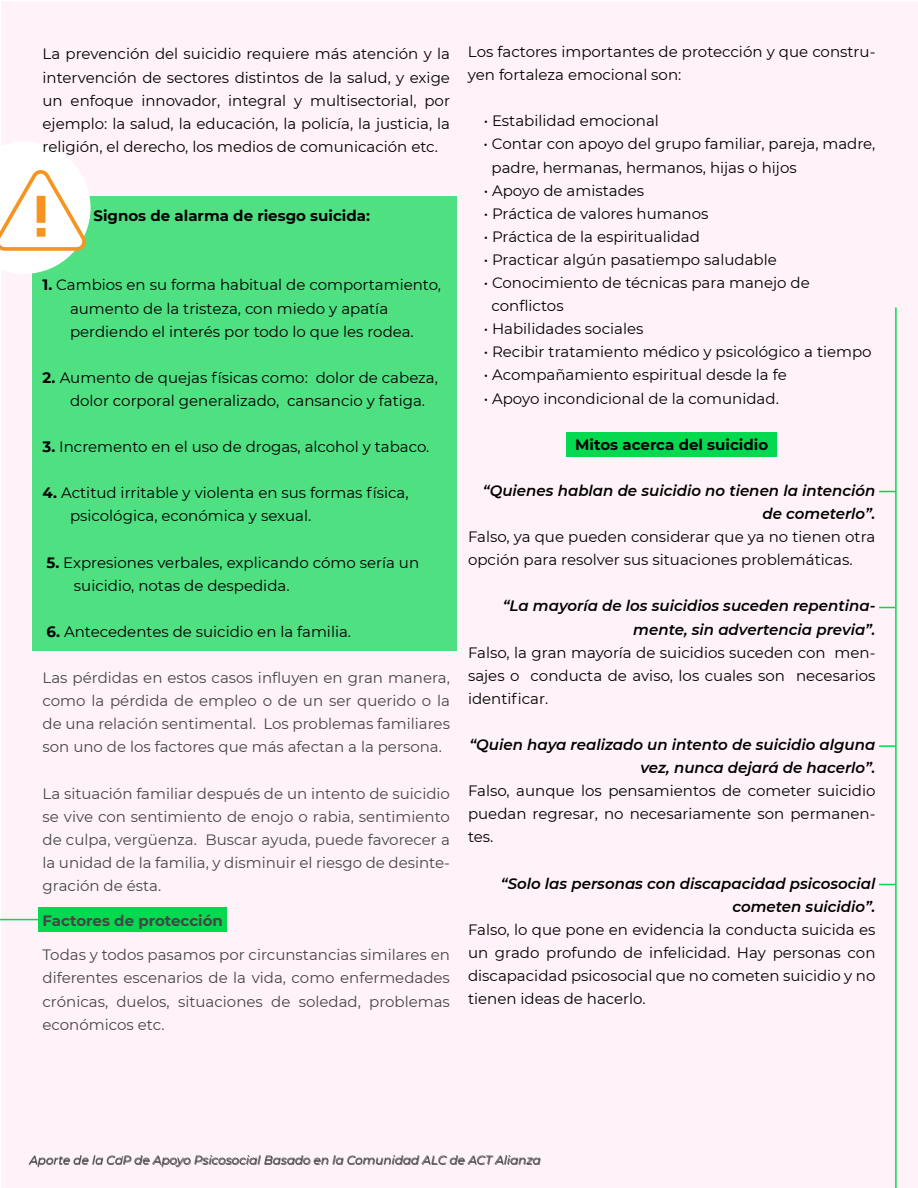
<style>
.page{position:relative;width:918px;height:1188px;background:#fff}
.page>*{position:absolute;margin:0;border:0;box-sizing:border-box;transform-origin:0 0}
.t1{font:15px/23.1px "Montserrat";color:#000}
.t2{font:15px/23.1px "Montserrat";color:#464547;text-align:justify}
.t3{font:italic 600 15px/23.1px "Montserrat";color:#000;text-align:right}
.t4{font:700 15px "Montserrat";color:#000}
.t5{font:700 15px "Montserrat";color:#464547}
.t6{font:italic 12px "Montserrat";color:#464547}
.s1{font-weight:700}
</style>
<div class="page">
<div style="left:2px;top:2px;width:916px;height:1186px;background:#fff3f9"></div>
<div style="left:39px;top:907px;width:188px;height:24px;background:#04d94f"></div>
<div style="left:32px;top:196px;width:424px;height:455px;background:#4fe082"></div>
<div style="left:566px;top:432px;width:211px;height:25px;background:#04d94f"></div>
<hr style="left:895px;top:307px;width:2px;height:881px;background:#04d94f">
<svg style="left:0;top:142px;width:91px;height:132px"></svg>
<hr style="left:0;top:919px;width:40px;height:1px;background:#04d94f">
<svg style="left:879px;top:491px;width:16px;height:1px"></svg>
<svg style="left:879px;top:607px;width:16px;height:1px"></svg>
<svg style="left:879px;top:745px;width:17px;height:2px"></svg>
<svg style="left:879px;top:884px;width:16px;height:1px"></svg>
<p class="t1" style="left:43px;top:42px;width:409px;text-align:justify">La prevención del suicidio requiere más atención y la intervención de sectores distintos de la salud, y exige un enfoque innovador, integral y multisectorial, por ejemplo: la salud, la educación, la policía, la justicia, la religión, el derecho, los medios de comunicación etc.</p>
<p class="t4" style="left:93px;top:205px;width:278px">Signos de alarma de riesgo suicida:</p>
<p class="t1" style="left:70px;top:273px;width:373px;text-indent:-28px"><span class="s1">1.</span> Cambios en su forma habitual de comportamiento, aumento de la tristeza, con miedo y apatía perdiendo el interés por todo lo que les rodea.</p>
<p class="t1" style="left:70px;top:365px;width:369px;text-indent:-28px"><span class="s1">2.</span> Aumento de quejas físicas como: dolor de cabeza, dolor corporal generalizado, cansancio y fatiga.</p>
<p class="t1" style="left:43px;top:435px;width:388px"><span class="s1">3.</span> Incremento en el uso de drogas, alcohol y tabaco.</p>
<p class="t1" style="left:70px;top:481px;width:340px;text-indent:-28px"><span class="s1">4.</span> Actitud irritable y violenta en sus formas física, psicológica, económica y sexual.</p>
<p class="t1" style="left:74px;top:550px;width:347px;text-indent:-28px"><span class="s1">5.</span> Expresiones verbales, explicando cómo sería un suicidio, notas de despedida.</p>
<p class="t1" style="left:46px;top:620px;width:306px"><span class="s1">6.</span> Antecedentes de suicidio en la familia.</p>
<p class="t2" style="left:43px;top:666px;width:409px">Las pérdidas en estos casos influyen en gran manera, como la pérdida de empleo o de un ser querido o la de una relación sentimental. Los problemas familiares son uno de los factores que más afectan a la persona.</p>
<p class="t2" style="left:43px;top:781px;width:409px">La situación familiar después de un intento de suicidio se vive con sentimiento de enojo o rabia, sentimiento de culpa, vergüenza. Buscar ayuda, puede favorecer a la unidad de la familia, y disminuir el riesgo de desinte&shy;gración de ésta.</p>
<p class="t5" style="left:43px;top:909px;width:182px">Factores de protección</p>
<p class="t2" style="left:43px;top:943px;width:409px">Todas y todos pasamos por circunstancias similares en diferentes escenarios de la vida, como enfermedades crónicas, duelos, situaciones de soledad, problemas económicos etc.</p>
<p class="t1" style="left:468px;top:40px;width:409px">Los factores importantes de protección y que constru&shy;yen fortaleza emocional son:</p>
<p class="t1" style="left:484px;top:109px;width:177px">• Estabilidad emocional</p>
<p class="t1" style="left:492px;top:132px;width:385px;text-indent:-8px">• Contar con apoyo del grupo familiar, pareja, madre, padre, hermanas, hermanos, hijas o hijos</p>
<p class="t1" style="left:484px;top:178px;width:162px">• Apoyo de amistades</p>
<p class="t1" style="left:484px;top:201px;width:226px">• Práctica de valores humanos</p>
<p class="t1" style="left:484px;top:224px;width:218px">• Práctica de la espiritualidad</p>
<p class="t1" style="left:484px;top:248px;width:295px">• Practicar algún pasatiempo saludable</p>
<p class="t1" style="left:492px;top:271px;width:320px;text-indent:-8px">• Conocimiento de técnicas para manejo de conflictos</p>
<p class="t1" style="left:484px;top:317px;width:161px">• Habilidades sociales</p>
<p class="t1" style="left:484px;top:340px;width:389px">• Recibir tratamiento médico y psicológico a tiempo</p>
<p class="t1" style="left:484px;top:363px;width:305px">• Acompañamiento espiritual desde la fe</p>
<p class="t1" style="left:484px;top:386px;width:297px">• Apoyo incondicional de la comunidad.</p>
<p class="t4" style="left:575px;top:434px;width:194px">Mitos acerca del suicidio</p>
<p class="t3" style="left:483px;top:478px;width:394px">“Quienes hablan de suicidio no tienen la intención de cometerlo”.</p>
<p class="t1" style="left:468px;top:525px;width:409px">Falso, ya que pueden considerar que ya no tienen otra opción para resolver sus situaciones problemáticas.</p>
<p class="t3" style="left:503px;top:594px;width:374px">“La mayoría de los suicidios suceden repentina&shy;mente, sin advertencia previa”.</p>
<p class="t1" style="left:468px;top:640px;width:409px;text-align:justify">Falso, la gran mayoría de suicidios suceden con men&shy;sajes o conducta de aviso, los cuales son necesarios identificar.</p>
<p class="t3" style="left:469px;top:732px;width:408px">“Quien haya realizado un intento de suicidio alguna vez, nunca dejará de hacerlo”.</p>
<p class="t1" style="left:468px;top:779px;width:409px;text-align:justify">Falso, aunque los pensamientos de cometer suicidio puedan regresar, no necesariamente son permanen&shy;tes.</p>
<p class="t3" style="left:501px;top:871px;width:376px">“Solo las personas con discapacidad psicosocial cometen suicidio”.</p>
<p class="t1" style="left:468px;top:917px;width:409px;text-align:justify">Falso, lo que pone en evidencia la conducta suicida es un grado profundo de infelicidad. Hay personas con discapacidad psicosocial que no cometen suicidio y no tienen ideas de hacerlo.</p>
<p class="t6" style="left:29px;top:1152px;width:513px">Aporte de la CoP de Apoyo Psicosocial Basado en la Comunidad ALC de ACT Alianza</p>
<p class="t6" style="left:115px;top:1152px;width:10px">d</p>
</div>
